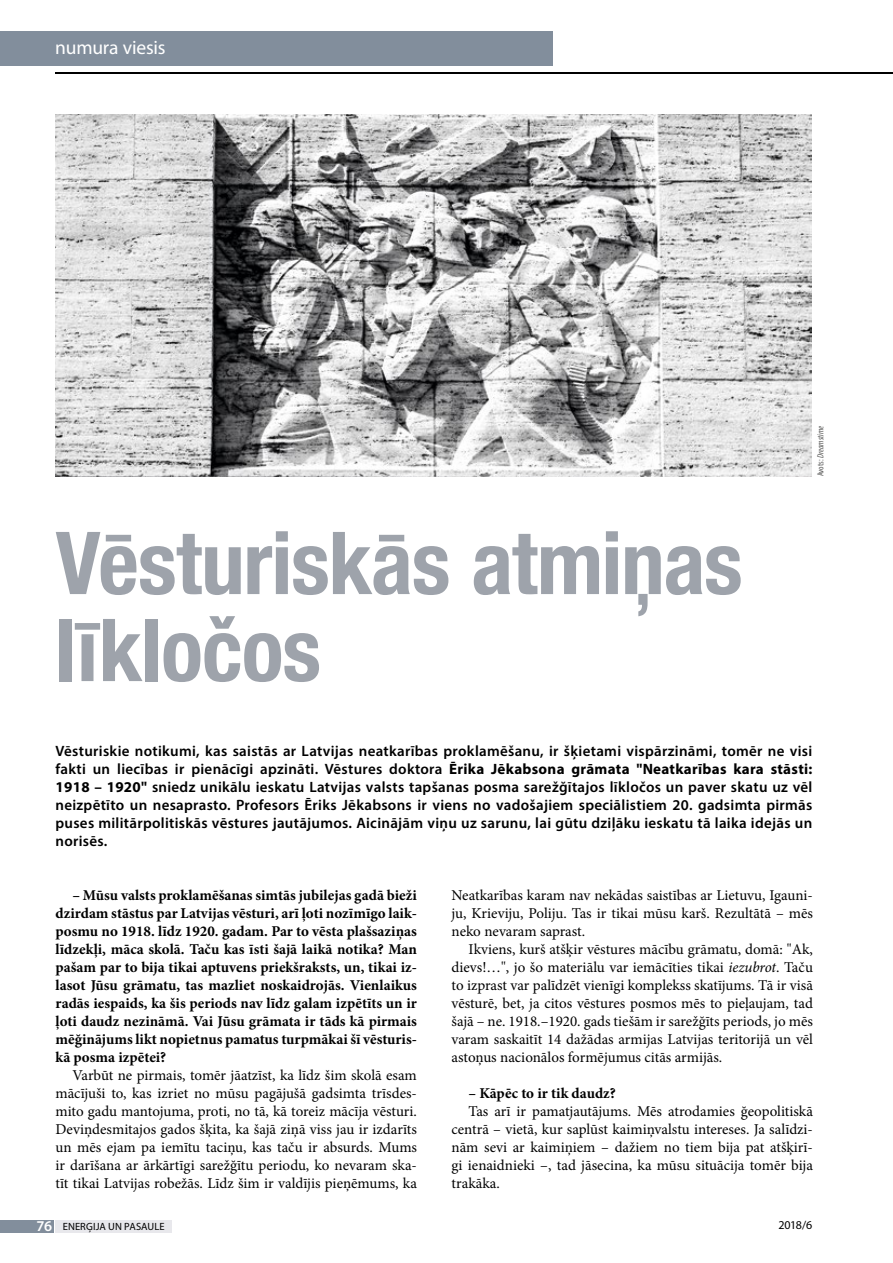
<style>
.page{position:relative;width:893px;height:1263px;background:#fff}
.page>*{position:absolute;margin:0;border:0;box-sizing:border-box;transform-origin:0 0}
.t1{font:700 condensed 87px/87px "Helvetica Neue";letter-spacing:-.01em;color:#9ea3ab}
.t2{font:19.5px "Myriad Pro";letter-spacing:-.01em;color:#fff}
.t3{font:15px/18px "Minion Pro";color:#000;text-align:justify}
.t4{font:600 15px/18px "Myriad Pro";letter-spacing:.02em;color:#000;text-align:justify}
.t5{font:700 15px/18px "Minion Pro";color:#000;text-align:justify}
.t6{font:12px "Myriad Pro";color:#000}
.t7{font:10.5px "Myriad Pro";letter-spacing:.01em;color:#000}
.t8{font:italic condensed 9px "Myriad Pro";color:#5a5a59}
.s1{font-style:normal}
.s2{font-weight:700}
.s3{font-weight:600;font-size:15px;color:#fff}
.s4{font-style:italic}
</style>
<div class="page">
<img style="left:56px;top:115px;width:756px;height:361px">
<div style="left:0;top:1220px;width:54px;height:13px;background:#828e9c"></div>
<div style="left:55px;top:1220px;width:117px;height:13px;background:#e8e8ec"></div>
<div style="left:0;top:31px;width:553px;height:34px;background:#828e9c"></div>
<hr style="left:55px;top:72px;width:838px;height:2px;background:#000">
<h2 class="t2" style="left:55px;top:35px;width:112px">numura viesis</h2>
<h1 class="t1" style="left:55px;top:514px;width:689px">Vēsturiskās atmiņas līkločos</h1>
<p class="t8" style="left:815px;top:476px;width:52px;rotate:-90deg"><span class="s1">Avots:</span> Dreamstime</p>
<p class="t4" style="left:56px;top:742px;width:758px">Vēsturiskie notikumi, kas saistās ar Latvijas neatkarības proklamēšanu, ir šķietami vispārzināmi, tomēr ne visi fakti un liecības ir pienācīgi apzināti. Vēstures doktora <span class="s2">Ērika Jēkabsona grāmata "Neatkarības kara stāsti:<br>1918 – 1920"</span> sniedz unikālu ieskatu Latvijas valsts tapšanas posma sarežğītajos līkločos un paver skatu uz vēl neizpētīto un nesaprasto. Profesors Ēriks Jēkabsons ir viens no vadošajiem speciālistiem 20. gadsimta pirmās puses militārpolitiskās vēstures jautājumos. Aicinājām viņu uz sarunu, lai gūtu dziļāku ieskatu tā laika idejās un norisēs.</p>
<p class="t5" style="left:55px;top:886px;width:363px;text-indent:17px">– Mūsu valsts proklamēšanas simtās jubilejas gadā bieži dzirdam stāstus par Latvijas vēsturi, arī ļoti nozīmīgo laik&shy;posmu no 1918. līdz 1920. gadam. Par to vēsta plašsaziņas līdzekļi, māca skolā. Taču kas īsti šajā laikā notika? Man pašam par to bija tikai aptuvens priekšraksts, un, tikai iz&shy;lasot Jūsu grāmatu, tas mazliet noskaidrojās. Vienlaikus radās iespaids, ka šis periods nav līdz galam izpētīts un ir ļoti daudz nezināmā. Vai Jūsu grāmata ir tāds kā pirmais mēğinājums likt nopietnus pamatus turpmākai šī vēsturis&shy;kā posma izpētei?</p>
<p class="t3" style="left:55px;top:1066px;width:363px;text-indent:17px">Varbūt ne pirmais, tomēr jāatzīst, ka līdz šim skolā esam mācījuši to, kas izriet no mūsu pagājušā gadsimta trīsdes&shy;mito gadu mantojuma, proti, no tā, kā toreiz mācīja vēsturi.<br>Deviņdesmitajos gados šķita, ka šajā ziņā viss jau ir izdarīts un mēs ejam pa iemītu taciņu, kas taču ir absurds. Mums ir darīšana ar ārkārtīgi sarežğītu periodu, ko nevaram ska&shy;tīt tikai Latvijas robežās. Līdz šim ir valdījis pieņēmums, ka</p>
<p class="t7" style="left:37px;top:1220px;width:130px"><span class="s3">76</span> ENERĢIJA UN PASAULE</p>
<p class="t3" style="left:452px;top:886px;width:363px">Neatkarības karam nav nekādas saistības ar Lietuvu, Igauni&shy;ju, Krieviju, Poliju. Tas ir tikai mūsu karš. Rezultātā – mēs neko nevaram saprast.</p>
<p class="t3" style="left:452px;top:940px;width:363px;text-indent:17px">Ikviens, kurš atšķir vēstures mācību grāmatu, domā: "Ak, dievs!…", jo šo materiālu var iemācīties tikai <span class="s4">iezubrot</span>. Taču to izprast var palīdzēt vienīgi komplekss skatījums. Tā ir visā vēsturē, bet, ja citos vēstures posmos mēs to pieļaujam, tad šajā – ne. 1918.–1920. gads tiešām ir sarežğīts periods, jo mēs varam saskaitīt 14 dažādas armijas Latvijas teritorijā un vēl astoņus nacionālos formējumus citās armijās.</p>
<p class="t5" style="left:469px;top:1084px;width:149px">– Kāpēc to ir tik daudz?</p>
<p class="t3" style="left:452px;top:1102px;width:363px;text-indent:17px">Tas arī ir pamatjautājums. Mēs atrodamies ğeopolitiskā centrā – vietā, kur saplūst kaimiņvalstu intereses. Ja salīdzi&shy;nām sevi ar kaimiņiem – dažiem no tiem bija pat atšķirī&shy;gi ienaidnieki –, tad jāsecina, ka mūsu situācija tomēr bija trakāka.</p>
<p class="t6" style="left:778px;top:1218px;width:35px">2018/6</p>
</div>
